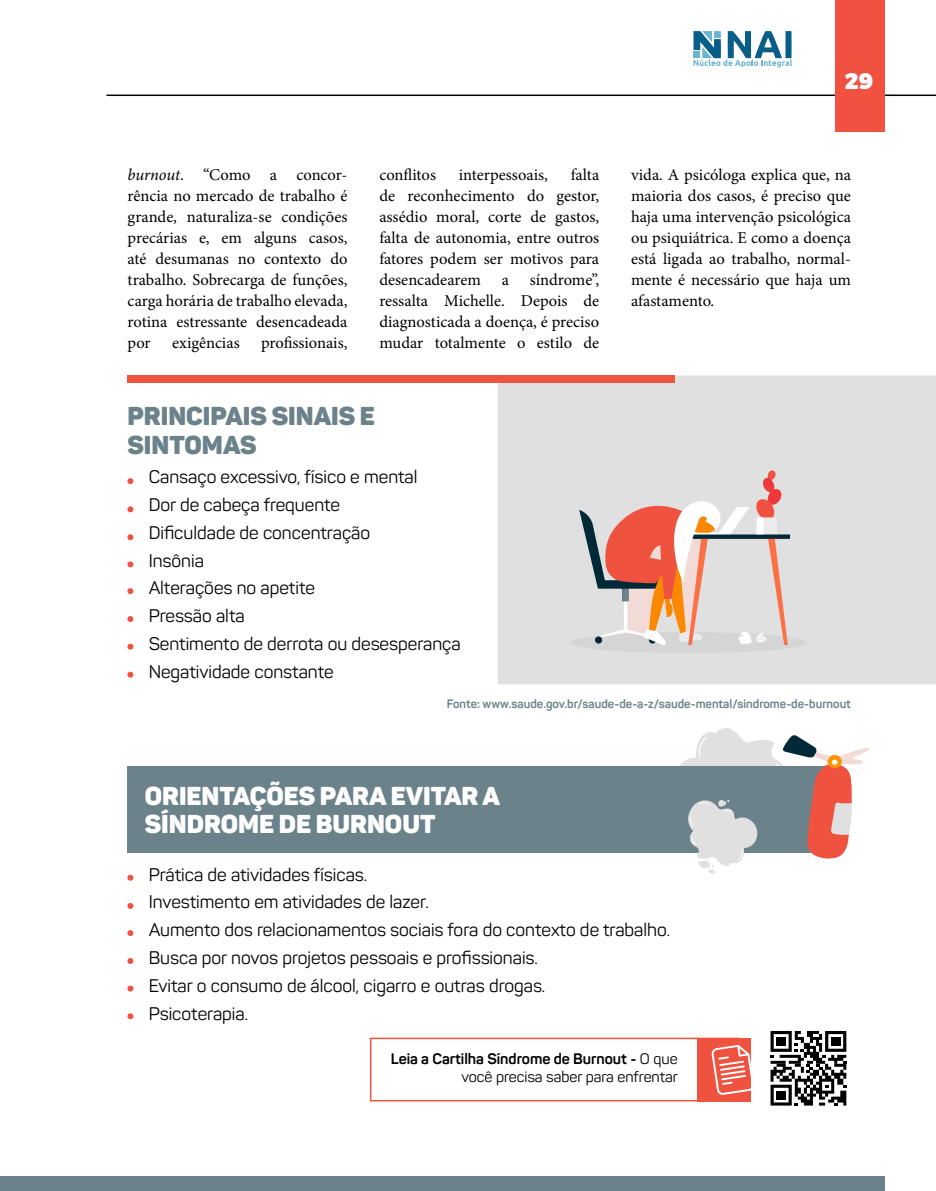
<style>
.page{position:relative;width:936px;height:1191px;background:#fff}
.page>*{position:absolute;margin:0;border:0;box-sizing:border-box;transform-origin:0 0}
.t1{font:25.5px/28.5px "Panton Black Caps";color:#fff}
.t2{font:25.5px/28.5px "Panton Black Caps";color:#6b828a}
.t3{font:900 22.5px "Montserrat";color:#f7fcfe}
.t4{font:18px/27.8px "Panton";color:#000}
.t5{font:16.5px/21px "Minion Pro";color:#000;text-align:justify}
.t6{font:15px/18px "Panton";color:#000;text-align:right}
.t7{font:700 12px "Panton";color:#6b828a}
.s1{font-style:italic}
.s2{font-weight:700}
</style>
<div class="page">
<hr style="left:106px;top:95px;width:829px;height:1px;background:#000">
<div style="left:835px;top:0;width:49px;height:131px;background:#f15141"></div>
<svg style="left:693px;top:31px;width:99px;height:36px"></svg>
<div style="left:0;top:1176px;width:884px;height:15px;background:#6b828a"></div>
<div style="left:127px;top:766px;width:704px;height:74px;background:#6b828a"></div>
<div style="left:127px;top:782px;width:704px;height:70px;background:#6b828a"></div>
<div style="left:498px;top:375px;width:437px;height:309px;background:#e0e0e0"></div>
<div style="left:570px;top:632px;width:236px;height:21px;background:#d5d5d5;border-radius:50%"></div>
<svg style="left:579px;top:470px;width:211px;height:175px;background:#ddbeb6"></svg>
<svg style="left:127px;top:874px;width:6px;height:6px"></svg>
<svg style="left:127px;top:478px;width:6px;height:6px"></svg>
<svg style="left:127px;top:903px;width:6px;height:6px"></svg>
<svg style="left:127px;top:506px;width:6px;height:6px"></svg>
<svg style="left:127px;top:930px;width:6px;height:6px"></svg>
<svg style="left:127px;top:534px;width:6px;height:6px"></svg>
<svg style="left:127px;top:958px;width:6px;height:6px"></svg>
<svg style="left:127px;top:561px;width:6px;height:6px"></svg>
<svg style="left:127px;top:985px;width:6px;height:6px"></svg>
<svg style="left:127px;top:588px;width:6px;height:6px"></svg>
<svg style="left:127px;top:1013px;width:6px;height:6px"></svg>
<svg style="left:127px;top:616px;width:6px;height:6px"></svg>
<svg style="left:127px;top:643px;width:6px;height:6px"></svg>
<svg style="left:127px;top:671px;width:6px;height:6px"></svg>
<svg style="left:672px;top:728px;width:197px;height:146px"></svg>
<div style="left:127px;top:375px;width:548px;height:8px;background:#f05240"></div>
<svg style="left:770px;top:1031px;width:76px;height:74px"></svg>
<div style="left:776px;top:1037px;width:9px;height:9px;background:#000"></div>
<div style="left:831px;top:1037px;width:9px;height:9px;background:#000"></div>
<div style="left:776px;top:1090px;width:9px;height:9px;background:#000"></div>
<div style="left:370px;top:1037px;width:369px;height:64px;border:2px solid #f05240"></div>
<div style="left:697px;top:1037px;width:53px;height:64px;background:#f05240"></div>
<svg style="left:711px;top:1045px;width:40px;height:50px"></svg>
<p class="t5" style="left:128px;top:164px;width:221px"><span class="s1">burnout</span>. “Como a concor&shy;rência no mercado de trabalho é grande, naturaliza-se condições precárias e, em alguns casos, até desumanas no contexto do trabalho. Sobrecarga de funções, carga horária de trabalho elevada, rotina estressante desencadeada por</p>
<p class="t5" style="left:172px;top:332px;width:69px">exigências</p>
<p class="t5" style="left:261px;top:332px;width:88px">profissionais,</p>
<p class="t5" style="left:379px;top:164px;width:221px;text-indent:191px">falta de reconhecimento do gestor, assédio moral, corte de gastos, falta de autonomia, entre outros fatores podem ser motivos para desencadearem</p>
<p class="t5" style="left:379px;top:164px;width:58px">conflitos</p>
<p class="t5" style="left:459px;top:164px;width:91px">interpessoais,</p>
<p class="t5" style="left:379px;top:269px;width:221px;text-indent:150px">síndrome”, ressalta Michelle. Depois de diagnosticada a doença, é preciso mudar totalmente o estilo de</p>
<p class="t5" style="left:501px;top:269px;width:9px">a</p>
<h1 class="t2" style="left:127px;top:402px;width:249px">PRINCIPAIS SINAIS E<br>SINTOMAS</h1>
<p class="t4" style="left:149px;top:463px;width:313px">Cansaço excessivo, físico e mental<br>Dor de cabeça frequente<br>Dificuldade de concentração<br>Insônia<br>Alterações no apetite<br>Pressão alta<br>Sentimento de derrota ou desesperança<br>Negatividade constante</p>
<h2 class="t3" style="left:844px;top:67px;width:30px">29</h2>
<p class="t5" style="left:631px;top:164px;width:221px">vida. A psicóloga explica que, na maioria dos casos, é preciso que haja uma intervenção psicológica ou psiquiátrica. E como a doença está ligada ao trabalho, normal&shy;mente é necessário que haja um afastamento.</p>
<p class="t7" style="left:446px;top:696px;width:406px">Fonte: www.saude.gov.br/saude-de-a-z/saude-mental/sindrome-de-burnout</p>
<h1 class="t1" style="left:145px;top:781px;width:357px">ORIENTAÇÕES PARA EVITAR A<br>SÍNDROME DE BURNOUT</h1>
<p class="t4" style="left:149px;top:860px;width:523px">Prática de atividades físicas.<br>Investimento em atividades de lazer.<br>Aumento dos relacionamentos sociais fora do contexto de trabalho.<br>Busca por novos projetos pessoais e profissionais.<br>Evitar o consumo de álcool, cigarro e outras drogas.<br>Psicoterapia.</p>
<p class="t6" style="left:391px;top:1049px;width:288px"><span class="s2">Leia a Cartilha Síndrome de Burnout -</span> O que você precisa saber para enfrentar</p>
</div>
